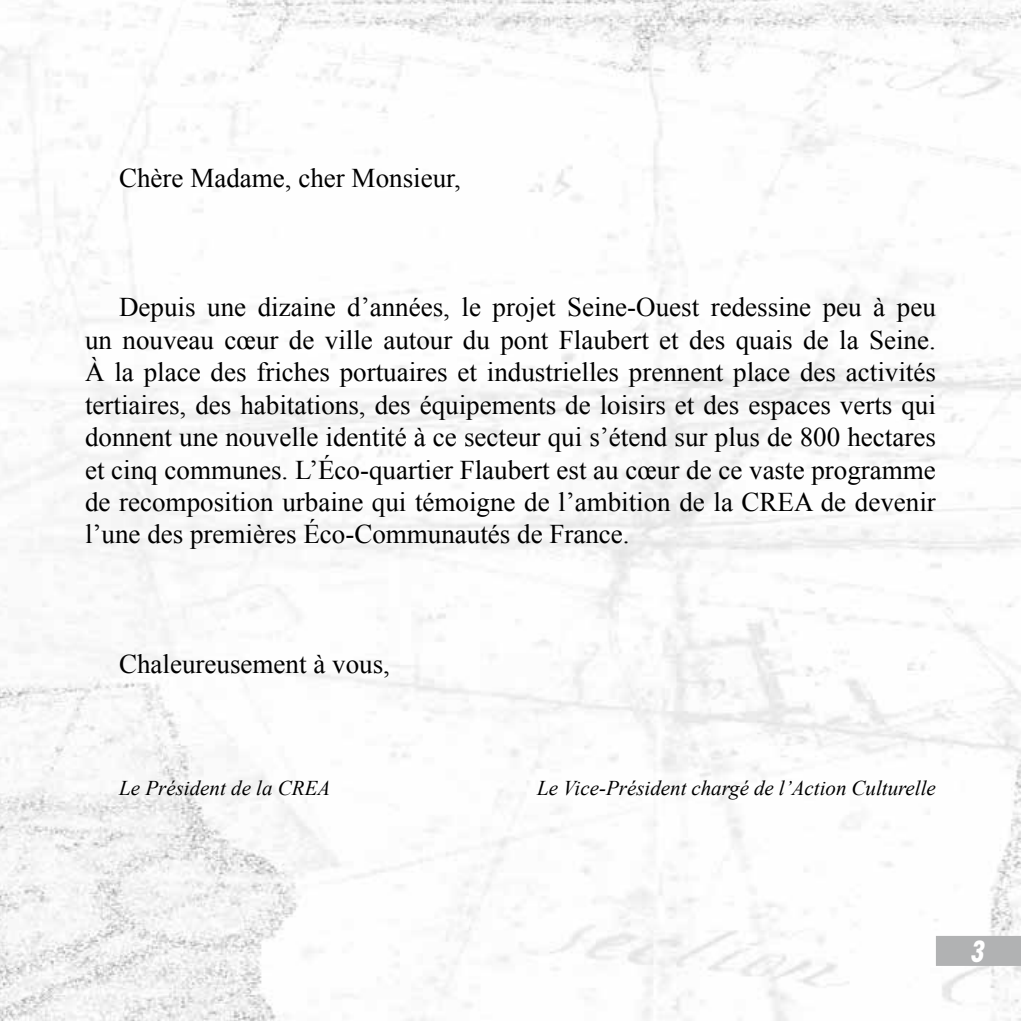
<style>
.page{position:relative;width:1021px;height:1021px;background:#fff}
.page>*{position:absolute;margin:0;border:0;box-sizing:border-box;transform-origin:0 0}
.t1{font:italic 700 condensed 30px "Futura BT";color:#fff}
.t2{font:27px/32.4px "Times New Roman";color:#000;text-align:justify}
.t3{font:italic 21px "Times New Roman";color:#000}
</style>
<div class="page">
<img style="left:0;top:0;width:1020px;height:1020px">
<div style="left:935px;top:935px;width:85px;height:30px;background:#b1b2b3"></div>
<p class="t2" style="left:119px;top:161px;width:343px">Chère Madame, cher Monsieur,</p>
<p class="t2" style="left:85px;top:291px;width:852px;text-indent:34px">Depuis une dizaine d’années, le projet Seine-Ouest redessine peu à peu un nouveau cœur de ville autour du pont Flaubert et des quais de la Seine.<br>À la place des friches portuaires et industrielles prennent place des activités tertiaires, des habitations, des équipements de loisirs et des espaces verts qui donnent une nouvelle identité à ce secteur qui s’étend sur plus de 800 hectares et cinq communes. L’Éco-quartier Flaubert est au cœur de ce vaste programme de recomposition urbaine qui témoigne de l’ambition de la CREA de devenir l’une des premières Éco-Communautés de France.</p>
<p class="t2" style="left:119px;top:647px;width:272px">Chaleureusement à vous,</p>
<p class="t3" style="left:119px;top:776px;width:213px">Le Président de la CREA</p>
<p class="t3" style="left:537px;top:776px;width:400px">Le Vice-Président chargé de l’Action Culturelle</p>
<p class="t1" style="left:971px;top:932px;width:15px">3</p>
</div>
